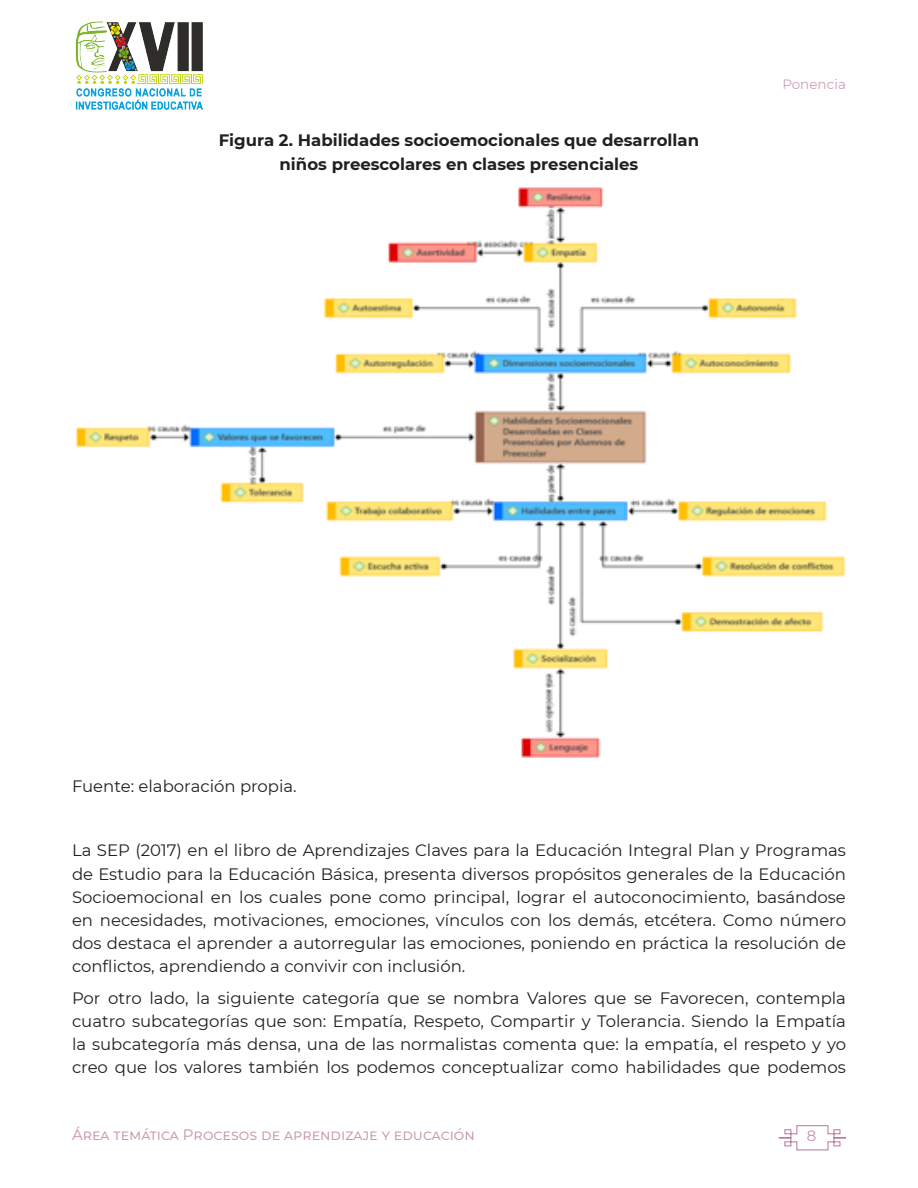
<style>
.page{position:relative;width:918px;height:1188px;background:#fff}
.page>*{position:absolute;margin:0;border:0;box-sizing:border-box;transform-origin:0 0}
.body{font:16.5px/23.1px "Montserrat";color:#231f20;text-align:justify}
.body-2{font:700 16.5px/23.1px "Montserrat";color:#231f20;text-align:center}
.t1{font:15px "Montserrat";color:#c691ad}
.t2{font:13.5px "Montserrat";color:#cd9fb8}
</style>
<div class="page">
<svg style="left:778px;top:1125px;width:68px;height:26px"></svg>
<img style="left:75px;top:21px;width:128px;height:89px">
<img style="left:75px;top:187px;width:771px;height:571px">
<p class="body-2" style="left:219px;top:128px;width:482px">Figura 2. Habilidades socioemocionales que desarrollan niños preescolares en clases presenciales</p>
<p class="t2" style="left:782px;top:75px;width:65px">Ponencia</p>
<p class="body" style="left:72px;top:774px;width:226px">Fuente: elaboración propia.</p>
<p class="body" style="left:72px;top:838px;width:776px">La SEP (2017) en el libro de Aprendizajes Claves para la Educación Integral Plan y Programas de Estudio para la Educación Básica, presenta diversos propósitos generales de la Educación Socioemocional en los cuales pone como principal, lograr el autoconocimiento, basándose en necesidades, motivaciones, emociones, vínculos con los demás, etcétera. Como número dos destaca el aprender a autorregular las emociones, poniendo en práctica la resolución de conflictos, aprendiendo a convivir con inclusión.</p>
<p class="body" style="left:72px;top:986px;width:776px">Por otro lado, la siguiente categoría que se nombra Valores que se Favorecen, contempla cuatro subcategorías que son: Empatía, Respeto, Compartir y Tolerancia. Siendo la Empatía la subcategoría más densa, una de las normalistas comenta que: la empatía, el respeto y yo creo que los valores también los podemos conceptualizar como habilidades que podemos</p>
<p class="t1" style="left:72px;top:1124px;width:404px">Área temática Procesos de aprendizaje y educación</p>
<p class="t1" style="left:807px;top:1125px;width:11px">8</p>
</div>
